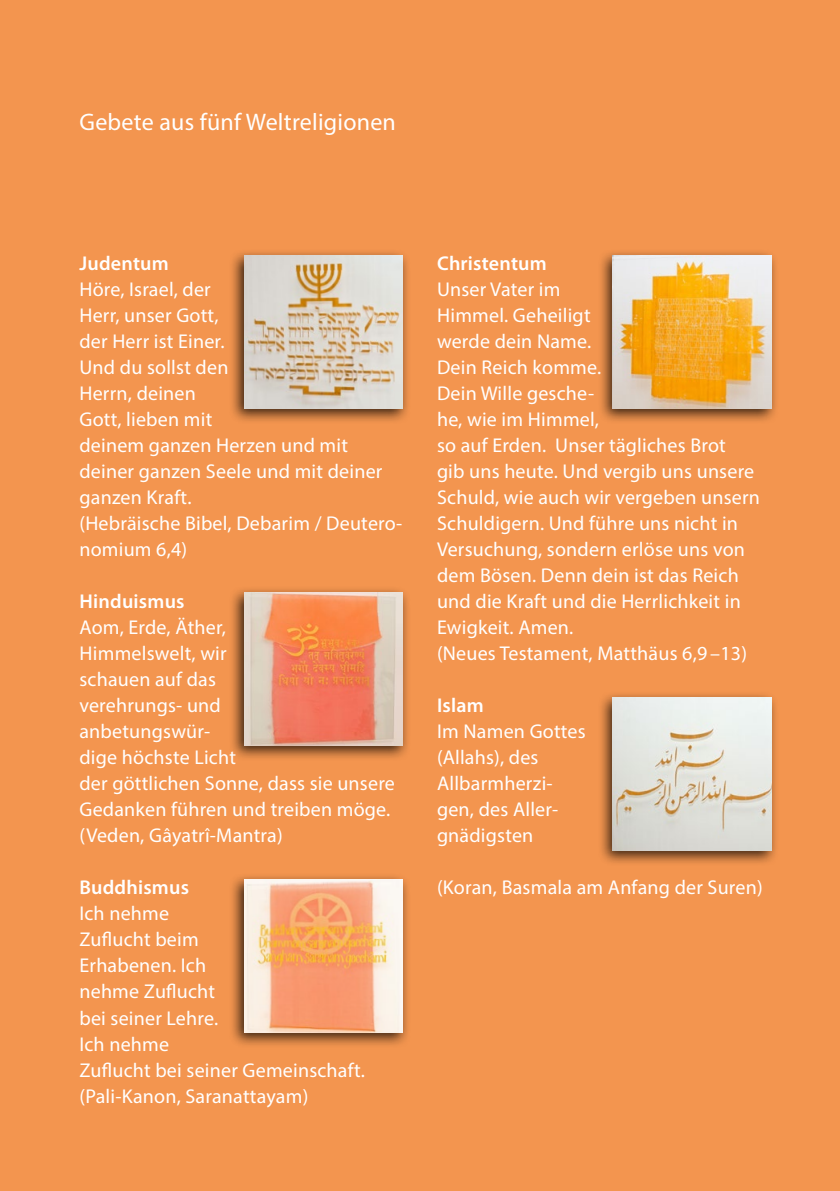
<style>
.page{position:relative;width:840px;height:1191px;background:#fff}
.page>*{position:absolute;margin:0;border:0;box-sizing:border-box;transform-origin:0 0}
.t1{font:24px "Myriad Pro";letter-spacing:.01em;color:#fff}
.t2{font:20px/26px "Myriad Pro";letter-spacing:.01em;color:#fff}
.t3{font:600 20px "Myriad Pro";letter-spacing:.01em;color:#fff}
</style>
<div class="page">
<div style="left:0;top:0;width:839px;height:1191px;background:#f3954f"></div>
<div style="left:229px;top:248px;width:181px;height:176px;background:#000;opacity:.75"></div>
<img style="left:244px;top:255px;width:159px;height:153px">
<div style="left:229px;top:586px;width:181px;height:175px;background:#000;opacity:.75"></div>
<img style="left:244px;top:592px;width:159px;height:154px">
<div style="left:229px;top:872px;width:181px;height:176px;background:#000;opacity:.75"></div>
<img style="left:244px;top:879px;width:159px;height:153px">
<div style="left:597px;top:690px;width:182px;height:176px;background:#000;opacity:.75"></div>
<img style="left:612px;top:697px;width:159px;height:153px">
<div style="left:597px;top:248px;width:182px;height:176px;background:#000;opacity:.75"></div>
<img style="left:612px;top:255px;width:159px;height:153px">
<p class="t1" style="left:79px;top:107px;width:318px">Gebete aus fünf Weltreligionen</p>
<p class="t3" style="left:79px;top:252px;width:91px">Judentum</p>
<p class="t2" style="left:79px;top:276px;width:324px">Höre, Israel, der<br>Herr, unser Gott,<br>der Herr ist Einer.<br>Und du sollst den<br>Herrn, deinen<br>Gott, lieben mit<br>deinem ganzen Herzen und mit deiner ganzen Seele und mit deiner ganzen Kraft.<br>(Hebräische Bibel, Debarim / Deutero&shy;nomium 6,4)</p>
<p class="t3" style="left:79px;top:590px;width:107px">Hinduismus</p>
<p class="t2" style="left:79px;top:614px;width:317px">Aom, Erde, Äther,<br>Himmelswelt, wir<br>schauen auf das<br>verehrungs- und<br>anbetungswür-<br>dige höchste Licht<br>der göttlichen Sonne, dass sie unsere<br>Gedanken führen und treiben möge. (Veden, Gâyatrî-Mantra)</p>
<p class="t3" style="left:79px;top:876px;width:111px">Buddhismus</p>
<p class="t2" style="left:79px;top:900px;width:287px">Ich nehme<br>Zuflucht beim<br>Erhabenen. Ich<br>nehme Zuflucht<br>bei seiner Lehre.<br>Ich nehme<br>Zuflucht bei seiner Gemeinschaft. (Pali-Kanon, Saranattayam)</p>
<p class="t3" style="left:437px;top:252px;width:111px">Christentum</p>
<p class="t2" style="left:437px;top:276px;width:324px">Unser Vater im<br>Himmel. Geheiligt<br>werde dein Name.<br>Dein Reich komme.<br>Dein Wille gesche-<br>he, wie im Himmel,<br>so auf Erden. Unser tägliches Brot<br>gib uns heute. Und vergib uns unsere<br>Schuld, wie auch wir vergeben unsern<br>Schuldigern. Und führe uns nicht in<br>Versuchung, sondern erlöse uns von dem Bösen. Denn dein ist das Reich und die Kraft und die Herrlichkeit in<br>Ewigkeit. Amen.<br>(Neues Testament, Matthäus 6,9 –13)</p>
<p class="t3" style="left:437px;top:694px;width:48px">Islam</p>
<p class="t2" style="left:437px;top:718px;width:150px">Im Namen Gottes (Allahs), des<br>Allbarmherzi&shy;gen, des Aller&shy;gnädigsten</p>
<p class="t2" style="left:437px;top:874px;width:327px">(Koran, Basmala am Anfang der Suren)</p>
</div>
